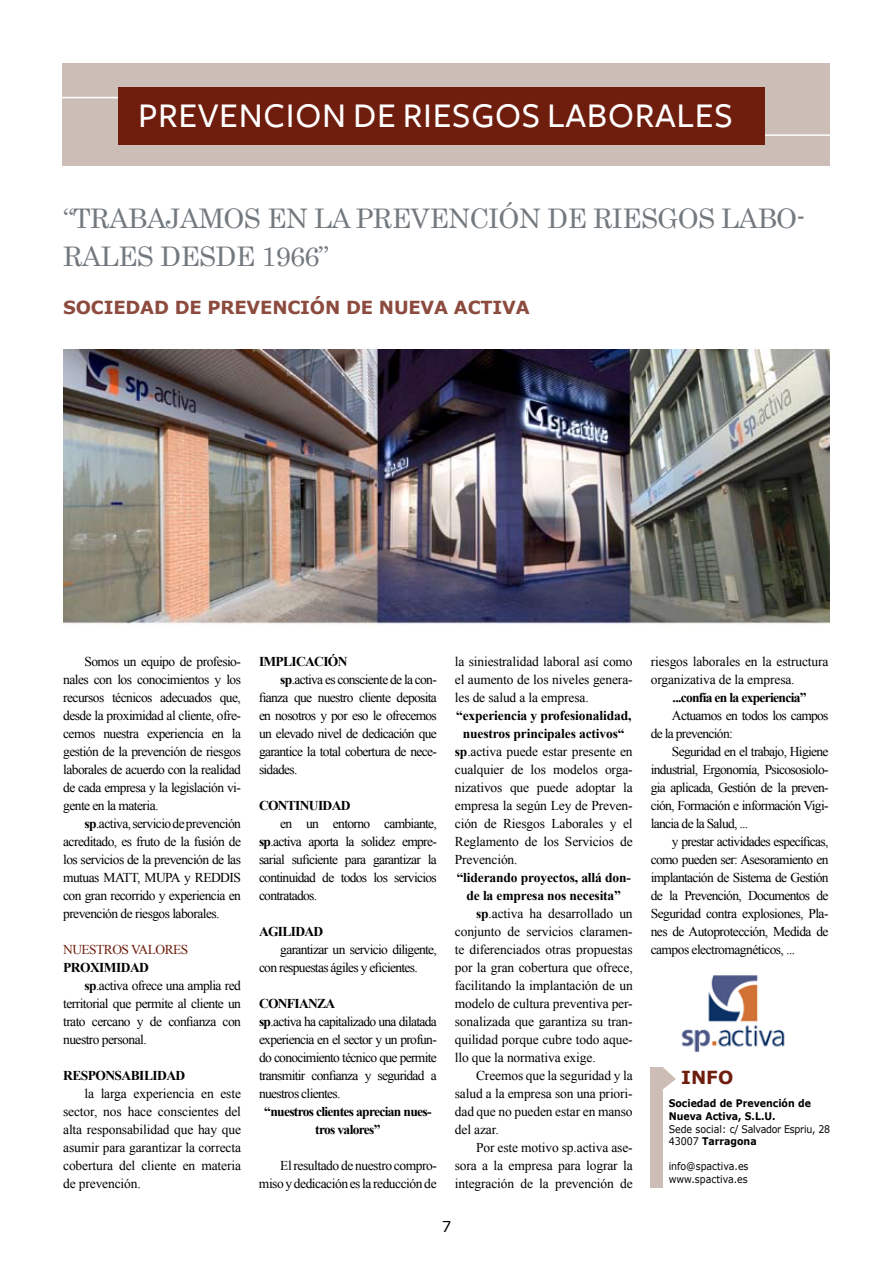
<style>
.page{position:relative;width:893px;height:1263px;background:#fff}
.page>*{position:absolute;margin:0;border:0;box-sizing:border-box;transform-origin:0 0}
.t1{font:500 36px "Freight Sans";letter-spacing:.02em;color:#fff}
.t2{font:27px/37.5px "Century";letter-spacing:-.025em;color:#72797f}
.t3{font:700 18px "Verdana";letter-spacing:-.01em;color:#8c4b3e}
.t4{font:700 18px "Verdana";color:#6f1e0e}
.t5{font:15px "Verdana";color:#000}
.t6{font:13.5px/18px "Times New Roman";letter-spacing:-.035em;color:#000;text-align:justify}
.t7{font:13.5px/18px "Times New Roman";letter-spacing:-.01em;color:#000}
.t8{font:700 13.5px/18px "Times New Roman";letter-spacing:-.04em;color:#000;text-align:center}
.t9{font:700 13.5px "Times New Roman";letter-spacing:-.01em;color:#000}
.t10{font:13.5px "Times New Roman";letter-spacing:-.04em;color:#6f1e0e}
.t11{font:10.5px/12.6px "Verdana";letter-spacing:-.025em;color:#000;scale:.9 1}
.t12{font:700 10.5px/12.6px "Verdana";color:#000;scale:.9 1}
.t13{font:10.5px/12.6px "Verdana";color:#000;scale:.9 1}
.s1{font-weight:700}
</style>
<div class="page">
<div style="left:63px;top:64px;width:767px;height:102px;background:#ccbeb6"></div>
<hr style="left:0;top:97px;width:121px;height:1px;background:#fff">
<hr style="left:762px;top:134px;width:129px;height:2px;background:#fff">
<div style="left:118px;top:87px;width:646px;height:58px;background:#6f1e0e"></div>
<img style="left:64px;top:350px;width:766px;height:276px">
<div style="left:651px;top:1067px;width:12px;height:120px;background:#ccbeb6"></div>
<svg style="left:663px;top:1067px;width:13px;height:22px"></svg>
<img style="left:681px;top:975px;width:104px;height:77px">
<h1 class="t1" style="left:138px;top:95px;width:596px">PREVENCION DE RIESGOS LABORALES</h1>
<h2 class="t2" style="left:63px;top:198px;width:744px">“TRABAJAMOS EN LA PREVENCIÓN DE RIESGOS LABO-<br>RALES DESDE 1966”</h2>
<h3 class="t3" style="left:63px;top:296px;width:468px">SOCIEDAD DE PREVENCIÓN DE NUEVA ACTIVA</h3>
<p class="t6" style="left:63px;top:652px;width:179px;text-indent:21px">Somos un equipo de profesio&shy;nales con los conocimientos y los recursos técnicos adecuados que, desde la proximidad al cliente, ofre&shy;cemos nuestra experiencia en la gestión de la prevención de riesgos laborales de acuerdo con la realidad de cada empresa y la legislación vi&shy;gente en la materia.</p>
<p class="t6" style="left:63px;top:814px;width:179px;text-indent:21px"><span class="s1">sp</span>.activa, servicio de prevención acreditado, es fruto de la fusión de los servicios de la prevención de las mutuas MATT, MUPA y REDDIS con gran recorrido y experiencia en prevención de riesgos laborales.</p>
<p class="t10" style="left:63px;top:940px;width:127px">NUESTROS VALORES</p>
<p class="t8" style="left:63px;top:958px;width:87px">PROXIMIDAD</p>
<p class="t6" style="left:84px;top:976px;width:158px"><span class="s1">sp</span>.activa ofrece una amplia red</p>
<p class="t6" style="left:63px;top:994px;width:179px">territorial que permite al cliente un</p>
<p class="t6" style="left:63px;top:1012px;width:179px">trato cercano y de confianza con</p>
<p class="t6" style="left:63px;top:1030px;width:85px">nuestro personal.</p>
<p class="t8" style="left:63px;top:1066px;width:124px">RESPONSABILIDAD</p>
<p class="t6" style="left:63px;top:1084px;width:179px;text-indent:21px">la larga experiencia en este sector, nos hace conscientes del alta responsabilidad que hay que asumir para garantizar la correcta cobertura del cliente en materia de prevención.</p>
<p class="t8" style="left:259px;top:652px;width:90px">IMPLICACIÓN</p>
<p class="t6" style="left:280px;top:670px;width:158px"><span class="s1">sp</span>.activa es consciente de la con-</p>
<p class="t6" style="left:259px;top:688px;width:179px">fianza que nuestro cliente deposita</p>
<p class="t6" style="left:259px;top:706px;width:179px">en nosotros y por eso le ofrecemos</p>
<p class="t6" style="left:259px;top:724px;width:179px">un elevado nivel de dedicación que</p>
<p class="t6" style="left:259px;top:742px;width:179px">garantice la total cobertura de nece-</p>
<p class="t6" style="left:259px;top:760px;width:40px">sidades.</p>
<p class="t8" style="left:259px;top:796px;width:93px">CONTINUIDAD</p>
<p class="t6" style="left:259px;top:814px;width:179px;text-indent:21px">en un entorno cambiante, <span class="s1">sp</span>.activa aporta la solidez empre&shy;sarial suficiente para garantizar la continuidad de todos los servicios contratados.</p>
<p class="t8" style="left:259px;top:922px;width:66px">AGILIDAD</p>
<p class="t6" style="left:259px;top:940px;width:179px;text-indent:21px">garantizar un servicio diligente, con respuestas ágiles y eficientes.</p>
<p class="t6" style="left:259px;top:994px;width:179px;text-align:left"><span class="s1">CONFIANZA<br>sp</span>.activa ha capitalizado una dilatada experiencia en el sector y un profun&shy;do conocimiento técnico que permite transmitir confianza y seguridad a nuestros clientes.</p>
<p class="t8" style="left:264px;top:1102px;width:169px">“nuestros clientes aprecian nues&shy;tros valores”</p>
<p class="t6" style="left:259px;top:1156px;width:179px;text-align:right">El resultado de nuestro compro&shy;miso y dedicación es la reducción de</p>
<p class="t6" style="left:455px;top:652px;width:179px">la siniestralidad laboral así como el aumento de los niveles genera&shy;les de salud a la empresa.</p>
<p class="t9" style="left:456px;top:706px;width:177px">“experiencia y profesionalidad,</p>
<p class="t9" style="left:463px;top:724px;width:163px">nuestros principales activos“</p>
<p class="t7" style="left:455px;top:742px;width:179px"><span class="s1">sp</span>.activa puede estar presente en</p>
<p class="t7" style="left:455px;top:760px;width:179px">cualquier de los modelos orga-</p>
<p class="t7" style="left:455px;top:778px;width:179px">nizativos que puede adoptar la</p>
<p class="t7" style="left:455px;top:796px;width:179px">empresa la según Ley de Preven-</p>
<p class="t7" style="left:455px;top:814px;width:179px">ción de Riesgos Laborales y el</p>
<p class="t7" style="left:455px;top:832px;width:179px">Reglamento de los Servicios de</p>
<p class="t7" style="left:455px;top:850px;width:64px">Prevención.</p>
<p class="t9" style="left:457px;top:868px;width:176px">“liderando proyectos, allá don-</p>
<p class="t9" style="left:466px;top:886px;width:156px">de la empresa nos necesita”</p>
<p class="t7" style="left:476px;top:904px;width:158px"><span class="s1">sp</span>.activa ha desarrollado un</p>
<p class="t7" style="left:455px;top:922px;width:179px">conjunto de servicios claramen-</p>
<p class="t7" style="left:455px;top:940px;width:179px">te diferenciados otras propuestas</p>
<p class="t7" style="left:455px;top:958px;width:179px">por la gran cobertura que ofrece,</p>
<p class="t7" style="left:455px;top:976px;width:179px">facilitando la implantación de un</p>
<p class="t7" style="left:455px;top:994px;width:179px">modelo de cultura preventiva per-</p>
<p class="t7" style="left:455px;top:1012px;width:179px">sonalizada que garantiza su tran-</p>
<p class="t7" style="left:455px;top:1030px;width:179px">quilidad porque cubre todo aque-</p>
<p class="t7" style="left:455px;top:1048px;width:142px">llo que la normativa exige.</p>
<p class="t7" style="left:476px;top:1066px;width:158px">Creemos que la seguridad y la</p>
<p class="t7" style="left:455px;top:1084px;width:179px">salud a la empresa son una priori-</p>
<p class="t7" style="left:455px;top:1102px;width:179px">dad que no pueden estar en manso</p>
<p class="t6" style="left:455px;top:1120px;width:45px">del azar.</p>
<p class="t7" style="left:476px;top:1138px;width:158px">Por este motivo sp.activa ase-</p>
<p class="t7" style="left:455px;top:1156px;width:179px">sora a la empresa para lograr la</p>
<p class="t7" style="left:455px;top:1174px;width:179px">integración de la prevención de</p>
<p class="t5" style="left:442px;top:1217px;width:11px">7</p>
<p class="t7" style="left:651px;top:652px;width:179px">riesgos laborales en la estructura organizativa de la empresa.</p>
<p class="t8" style="left:673px;top:688px;width:136px">...confía en la experiencia”</p>
<p class="t6" style="left:651px;top:706px;width:179px;text-indent:21px">Actuamos en todos los campos de la prevención:</p>
<p class="t6" style="left:651px;top:742px;width:179px;text-indent:21px">Seguridad en el trabajo, Higiene industrial, Ergonomía, Psicososiolo&shy;gia aplicada, Gestión de la preven&shy;ción, Formación e información Vigi&shy;lancia de la Salud, ...</p>
<p class="t6" style="left:651px;top:832px;width:179px;text-indent:21px">y prestar actividades específicas, como pueden ser: Asesoramiento en implantación de Sistema de Gestión de la Prevención, Documentos de Seguridad contra explosiones, Pla&shy;nes de Autoprotección, Medida de campos electromagnéticos, ...</p>
<h3 class="t4" style="left:681px;top:1066px;width:54px">INFO</h3>
<p class="t12" style="left:669px;top:1097px;width:160px">Sociedad de Prevención de<br>Nueva Activa, S.L.U.</p>
<p class="t11" style="left:669px;top:1122px;width:181px">Sede social: c/ Salvador Espriu, 28<br>43007 <span class="s1">Tarragona</span></p>
<p class="t13" style="left:669px;top:1160px;width:90px">info@spactiva.es www.spactiva.es</p>
</div>
